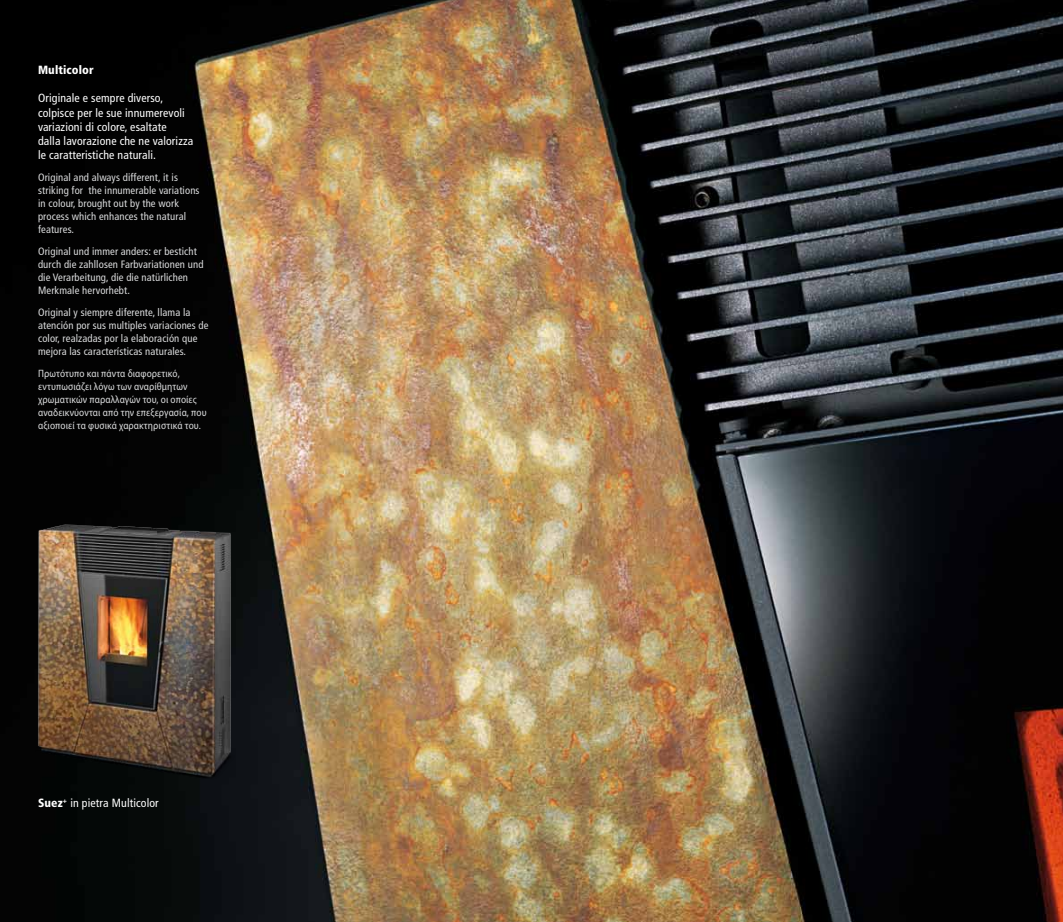
<style>
.page{position:relative;width:1063px;height:922px;background:#fff}
.page>*{position:absolute;margin:0;border:0;box-sizing:border-box;transform-origin:0 0}
.t1{font:condensed 11.88px/14.2px "Frutiger LT Std";letter-spacing:.01em;color:#fff}
.t2{font:900 condensed 11.88px "Frutiger LT Std";letter-spacing:.01em;color:#fff}
.t3{font:condensed 10.62px/13px "Frutiger LT Std";letter-spacing:.01em;color:#d9dadb}
.t4{font:semi-condensed 10.62px/13px "Myriad Pro";letter-spacing:.01em;color:#d9dadb;scale:.96 1}
.s1{font-weight:900}
</style>
<div class="page">
<img style="left:0;top:0;width:1063px;height:921px">
<img style="left:0;top:443px;width:298px;height:421px">
<p class="t2" style="left:38px;top:63px;width:57px">Multicolor</p>
<p class="t1" style="left:38px;top:91px;width:157px">Originale e sempre diverso, colpisce per le sue innumerevoli variazioni di colore, esaltate<br>dalla lavorazione che ne valorizza le caratteristiche naturali.</p>
<p class="t3" style="left:38px;top:171px;width:163px">Original and always different, it is striking for the innumerable variations in colour, brought out by the work process which enhances the natural features.</p>
<p class="t3" style="left:38px;top:245px;width:167px">Original und immer anders: er besticht durch die zahllosen Farbvariationen und die Verarbeitung, die die natürlichen Merkmale hervorhebt.</p>
<p class="t3" style="left:38px;top:306px;width:172px">Original y siempre diferente, llama la atención por sus multiples variaciones de color, realzadas por la elaboración que mejora las características naturales.</p>
<p class="t4" style="left:38px;top:367px;width:177px">Πρωτότυπο και πάντα διαφορετικό, εντυπωσιάζει λόγω των αναρίθμητων χρωματικών παραλλαγών του, οι οποίες αναδεικνύονται από την επεξεργασία, που αξιοποιεί τα φυσικά χαρακτηριστικά του.</p>
<p class="t1" style="left:38px;top:796px;width:122px"><span class="s1">Suez</span><sup>+</sup> in pietra Multicolor</p>
</div>
